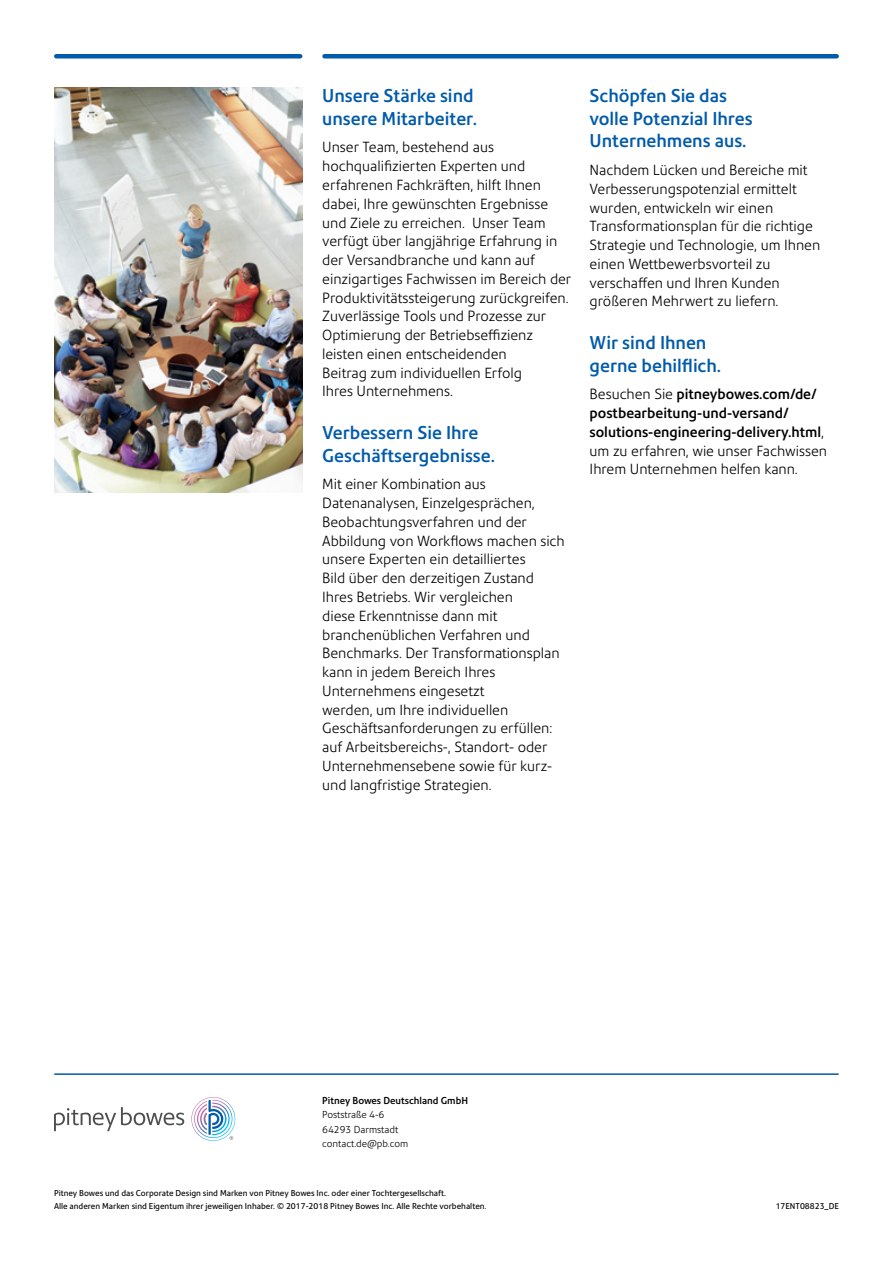
<style>
.page{position:relative;width:893px;height:1263px;background:#fff}
.page>*{position:absolute;margin:0;border:0;box-sizing:border-box;transform-origin:0 0}
.t1{font:500 18px/22.5px "Precision Sans";color:#005baa}
.t2{font:300 14.25px/18.8px "Precision Sans";color:#000}
.t3{font:500 14.25px/18.8px "Precision Sans";color:#000}
.t4{font:300 9.75px/14.2px "Precision Sans";color:#000}
.t5{font:500 9.75px "Precision Sans";color:#000}
.t6{font:8.25px/12.8px "Precision Sans";color:#000}
.s1{font-weight:300}
</style>
<div class="page">
<img style="left:54px;top:88px;width:248px;height:405px">
<div style="left:324px;top:54px;width:513px;height:5px;background:#005baa"></div>
<div style="left:56px;top:54px;width:244px;height:5px;background:#005baa"></div>
<hr style="left:55px;top:1073px;width:783px;height:2px;background:#005baa">
<svg style="left:54px;top:1107px;width:130px;height:24px"></svg>
<svg style="left:191px;top:1097px;width:44px;height:44px"></svg>
<p class="t1" style="left:322px;top:84px;width:156px">Unsere Stärke sind unsere Mitarbeiter.</p>
<p class="t2" style="left:322px;top:138px;width:250px">Unser Team, bestehend aus hochqualifizierten Experten und erfahrenen Fachkräften, hilft Ihnen dabei, Ihre gewünschten Ergebnisse und Ziele zu erreichen. Unser Team verfügt über langjährige Erfahrung in der Versandbranche und kann auf einzigartiges Fachwissen im Bereich der Produktivitätssteigerung zurückgreifen.<br>Zuverlässige Tools und Prozesse zur Optimierung der Betriebseffizienz leisten einen entscheidenden<br>Beitrag zum individuellen Erfolg<br>Ihres Unternehmens.</p>
<p class="t1" style="left:322px;top:421px;width:174px">Verbessern Sie Ihre<br>Geschäftsergebnisse.</p>
<p class="t2" style="left:322px;top:475px;width:244px">Mit einer Kombination aus Datenanalysen, Einzelgesprächen, Beobachtungsverfahren und der Abbildung von Workflows machen sich unsere Experten ein detailliertes<br>Bild über den derzeitigen Zustand Ihres Betriebs. Wir vergleichen<br>diese Erkenntnisse dann mit branchenüblichen Verfahren und Benchmarks. Der Transformationsplan kann in jedem Bereich Ihres Unternehmens eingesetzt<br>werden, um Ihre individuellen Geschäftsanforderungen zu erfüllen: auf Arbeitsbereichs-, Standort- oder Unternehmensebene sowie für kurz&shy;und langfristige Strategien.</p>
<p class="t1" style="left:590px;top:84px;width:165px">Schöpfen Sie das volle Potenzial Ihres<br>Unternehmens aus.</p>
<p class="t2" style="left:590px;top:161px;width:232px">Nachdem Lücken und Bereiche mit<br>Verbesserungspotenzial ermittelt wurden, entwickeln wir einen<br>Transformationsplan für die richtige<br>Strategie und Technologie, um Ihnen einen Wettbewerbsvorteil zu verschaffen und Ihren Kunden größeren Mehrwert zu liefern.</p>
<p class="t1" style="left:590px;top:331px;width:133px">Wir sind Ihnen gerne behilflich.</p>
<p class="t3" style="left:590px;top:385px;width:239px"><span class="s1">Besuchen Sie</span> pitneybowes.com/de/ postbearbeitung-und-versand/ solutions-engineering-delivery.html<span class="s1">, um zu erfahren, wie unser Fachwissen Ihrem Unternehmen helfen kann.</span></p>
<p class="t5" style="left:322px;top:1095px;width:147px">Pitney Bowes Deutschland GmbH</p>
<p class="t4" style="left:322px;top:1108px;width:88px">Poststraße 4-6<br>64293 Darmstadt contact.de@pb.com</p>
<p class="t6" style="left:54px;top:1187px;width:434px">Pitney Bowes und das Corporate Design sind Marken von Pitney Bowes Inc. oder einer Tochtergesellschaft.<br>Alle anderen Marken sind Eigentum ihrer jeweiligen Inhaber. © 2017-2018 Pitney Bowes Inc. Alle Rechte vorbehalten.</p>
<p class="t6" style="left:776px;top:1200px;width:65px">17ENT08823_DE</p>
</div>
